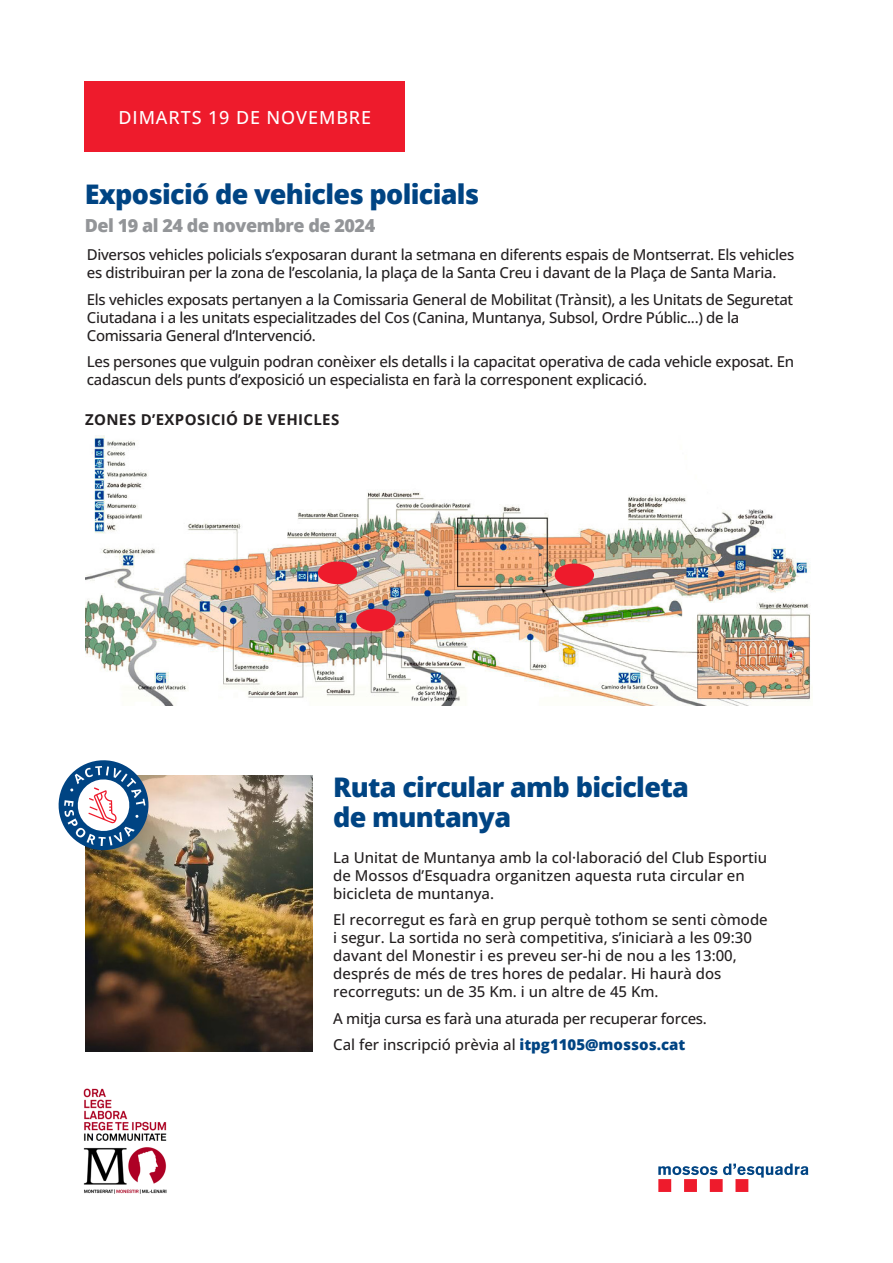
<style>
.page{position:relative;width:893px;height:1263px;background:#fff}
.page>*{position:absolute;margin:0;border:0;box-sizing:border-box;transform-origin:0 0}
.t1{font:800 27px/30px "Open Sans";letter-spacing:-.025em;color:#004483}
.t2{font:800 18px "Open Sans";letter-spacing:-.025em;color:#939598}
.t3{font:500 18px "Open Sans";letter-spacing:.05em;color:#fff}
.t4{font:500 15px/18px "Open Sans";letter-spacing:-.02em;color:#231f20}
.t5{font:500 15px/18px "Open Sans";color:#231f20}
.t6{font:700 15px "Open Sans";letter-spacing:.025em;color:#231f20}
.s1{font-weight:800;color:#004483}
</style>
<div class="page">
<img style="left:83px;top:1088px;width:84px;height:106px">
<div style="left:658px;top:1179px;width:13px;height:13px;background:#ee1b2c"></div>
<div style="left:684px;top:1179px;width:13px;height:13px;background:#ee1b2c"></div>
<div style="left:710px;top:1179px;width:13px;height:13px;background:#ee1b2c"></div>
<div style="left:735px;top:1179px;width:13px;height:13px;background:#ee1b2c"></div>
<svg style="left:658px;top:1163px;width:150px;height:14px"></svg>
<div style="left:85px;top:81px;width:320px;height:71px;background:#ee1b2c"></div>
<img style="left:85px;top:776px;width:227px;height:275px">
<svg style="left:58px;top:760px;width:97px;height:96px"></svg>
<img style="left:85px;top:435px;width:726px;height:271px">
<div style="left:318px;top:561px;width:39px;height:23px;background:#ee1b2c;border-radius:50%"></div>
<div style="left:555px;top:563px;width:39px;height:23px;background:#ee1b2c;border-radius:50%"></div>
<div style="left:356px;top:609px;width:40px;height:22px;background:#ee1b2c;border-radius:50%"></div>
<p class="t3" style="left:119px;top:105px;width:254px">DIMARTS 19 DE NOVEMBRE</p>
<p class="t1" style="left:85px;top:177px;width:396px">Exposició de vehicles policials</p>
<p class="t2" style="left:85px;top:211px;width:292px">Del 19 al 24 de novembre de 2024</p>
<p class="t4" style="left:87px;top:245px;width:709px">Diversos vehicles policials s’exposaran durant la setmana en diferents espais de Montserrat. Els vehicles es distribuiran per la zona de l’escolania, la plaça de la Santa Creu i davant de la Plaça de Santa Maria.</p>
<p class="t4" style="left:87px;top:290px;width:708px">Els vehicles exposats pertanyen a la Comissaria General de Mobilitat (Trànsit), a les Unitats de Seguretat<br>Ciutadana i a les unitats especialitzades del Cos (Canina, Muntanya, Subsol, Ordre Públic...) de la<br>Comissaria General d’Intervenció.</p>
<p class="t4" style="left:87px;top:352px;width:709px">Les persones que vulguin podran conèixer els detalls i la capacitat operativa de cada vehicle exposat. En cadascun dels punts d’exposició un especialista en farà la corresponent explicació.</p>
<p class="t6" style="left:85px;top:409px;width:256px">ZONES D’EXPOSICIÓ DE VEHICLES</p>
<p class="t1" style="left:333px;top:770px;width:357px">Ruta circular amb bicicleta de muntanya</p>
<p class="t5" style="left:333px;top:848px;width:435px">La Unitat de Muntanya amb la col·laboració del Club Esportiu de Mossos d’Esquadra organitzen aquesta ruta circular en bicicleta de muntanya.</p>
<p class="t5" style="left:333px;top:911px;width:436px">El recorregut es farà en grup perquè tothom se senti còmode i segur. La sortida no serà competitiva, s’iniciarà a les 09:30 davant del Monestir i es preveu ser-hi de nou a les 13:00, després de més de tres hores de pedalar. Hi haurà dos recorreguts: un de 35 Km. i un altre de 45 Km.</p>
<p class="t4" style="left:333px;top:1009px;width:375px">A mitja cursa es farà una aturada per recuperar forces.</p>
<p class="t5" style="left:333px;top:1036px;width:354px">Cal fer inscripció prèvia al <span class="s1">itpg1105@mossos.cat</span></p>
</div>
